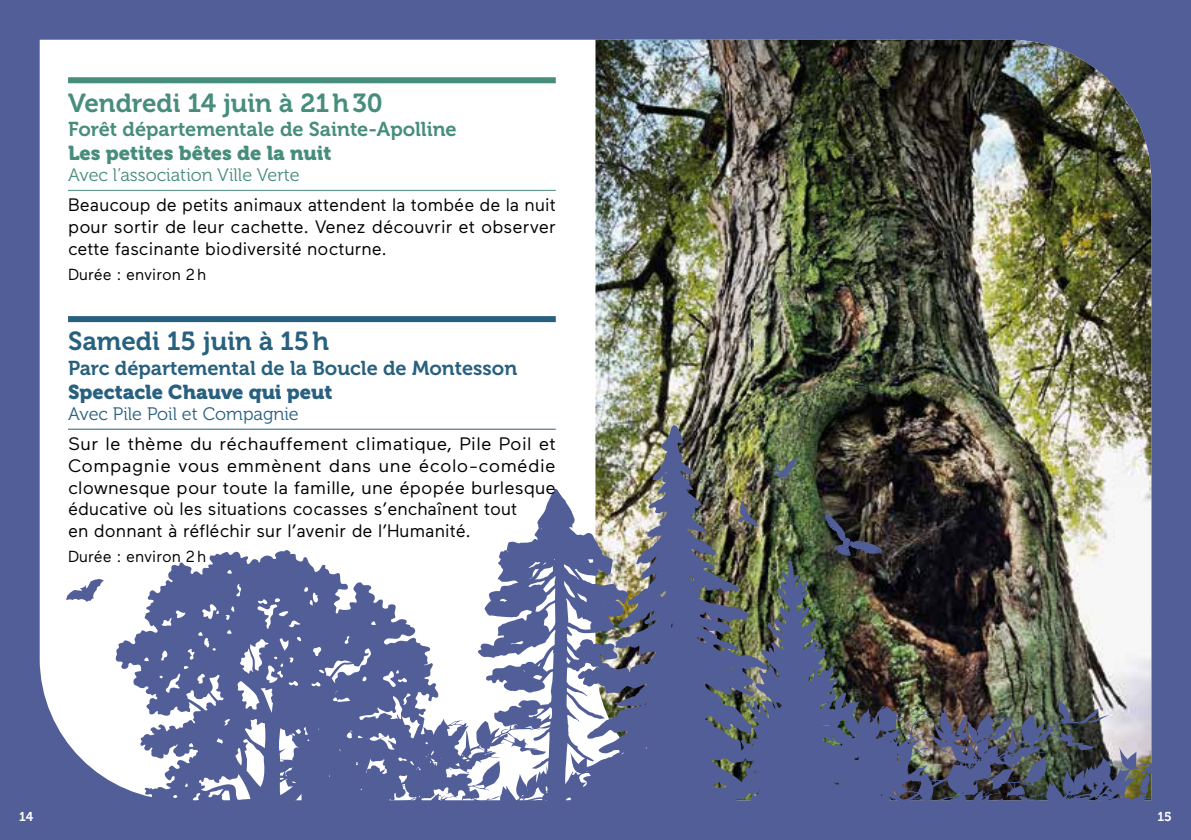
<style>
.page{position:relative;width:1191px;height:840px;background:#fff}
.page>*{position:absolute;margin:0;border:0;box-sizing:border-box;transform-origin:0 0}
.t1{font:26px "Museo 700";color:#478d7c}
.t2{font:26px "Museo 700";color:#28607f}
.t3{font:20px "Museo 700";color:#28607f}
.t4{font:20px "Museo 700";color:#478d7c}
.t5{font:20px "Museo 900";color:#478d7c}
.t6{font:20px "Museo 900";color:#28607f}
.t7{font:18px/21.6px "Maax";letter-spacing:.005em;color:#000;scale:1.05 1}
.t8{font:18px/21.6px "Maax";letter-spacing:.005em;color:#000;text-align:justify}
.t9{font:18px "Museo 300";color:#478d7c}
.t10{font:18px "Museo 300";color:#28607f}
.t11{font:16px "Maax";color:#000}
.t12{font:12.8px "Museo 700";color:#fff}
</style>
<div class="page">
<div style="left:0;top:0;width:1191px;height:839px;background:#515e98"></div>
<div style="left:40px;top:40px;width:555px;height:744px;background:#fff"></div>
<img style="left:595px;top:40px;width:556px;height:658px">
<svg style="left:115px;top:549px;width:350px;height:252px"></svg>
<svg style="left:66px;top:578px;width:38px;height:23px"></svg>
<img style="left:896px;top:698px;width:256px;height:103px">
<svg style="left:276px;top:699px;width:102px;height:87px"></svg>
<svg style="left:301px;top:704px;width:164px;height:97px"></svg>
<img style="left:465px;top:421px;width:431px;height:380px">
<svg style="left:825px;top:513px;width:57px;height:42px"></svg>
<svg style="left:465px;top:513px;width:14px;height:25px"></svg>
<div style="left:456px;top:516px;width:29px;height:21px;background:#fff"></div>
<div style="left:68px;top:77px;width:488px;height:6px;background:#478d7c"></div>
<hr style="left:68px;top:190px;width:488px;height:1px;background:#478d7c">
<div style="left:68px;top:316px;width:488px;height:6px;background:#28607f"></div>
<hr style="left:68px;top:428px;width:488px;height:1px;background:#28607f">
<h1 class="t1" style="left:68px;top:88px;width:316px">Vendredi 14 juin à 21h30</h1>
<p class="t4" style="left:68px;top:117px;width:390px">Forêt départementale de Sainte-Apolline</p>
<p class="t5" style="left:68px;top:141px;width:265px">Les petites bêtes de la nuit</p>
<p class="t9" style="left:68px;top:165px;width:233px">Avec l’association Ville Verte</p>
<p class="t8" style="left:68px;top:194px;width:489px">Beaucoup de petits animaux attendent la tombée de la nuit pour sortir de leur cachette. Venez découvrir et observer cette fascinante biodiversité nocturne.</p>
<p class="t11" style="left:68px;top:265px;width:139px">Durée : environ 2h</p>
<h1 class="t2" style="left:68px;top:327px;width:263px">Samedi 15 juin à 15h</h1>
<p class="t3" style="left:68px;top:356px;width:451px">Parc départemental de la Boucle de Montesson</p>
<p class="t6" style="left:68px;top:380px;width:266px">Spectacle Chauve qui peut</p>
<p class="t10" style="left:68px;top:404px;width:232px">Avec Pile Poil et Compagnie</p>
<p class="t7" style="left:68px;top:433px;width:466px">Sur le thème du réchauffement climatique, Pile Poil et Compagnie vous emmènent dans une écolo-comédie clownesque pour toute la famille, une épopée burlesque éducative où les situations cocasses s’enchaînent tout<br>en donnant à réfléchir sur l’avenir de l’Humanité.</p>
<p class="t11" style="left:68px;top:547px;width:139px">Durée : environ 2h</p>
<p class="t12" style="left:19px;top:808px;width:16px">14</p>
<p class="t12" style="left:1157px;top:808px;width:16px">15</p>
</div>
